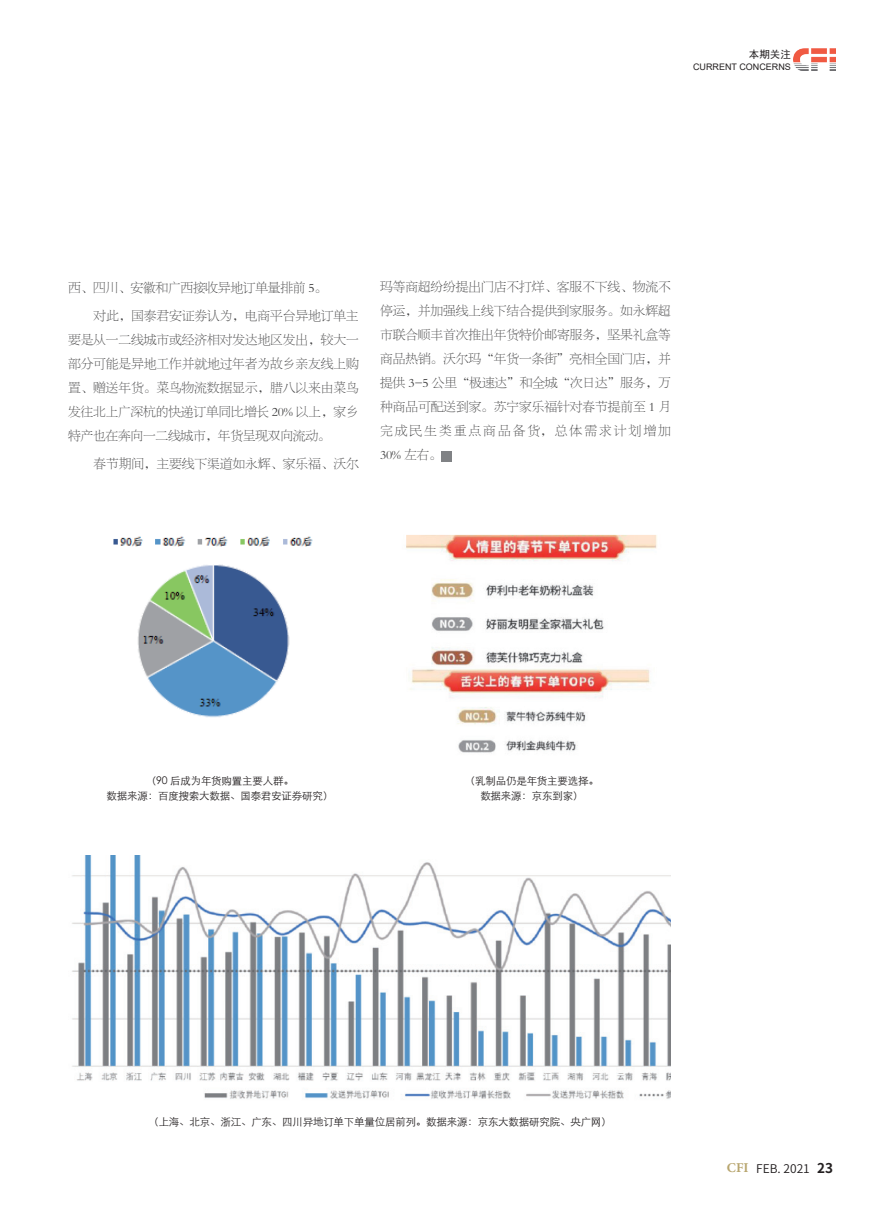
<style>
.page{position:relative;width:893px;height:1212px;background:#fff}
.page>*{position:absolute;margin:0;border:0;box-sizing:border-box;transform-origin:0 0}
.t1{font:12.75px/24px "FZBSK GBK1 0";letter-spacing:-.01em;color:#3e3e3f;text-align:justify}
.t2{font:12px "Source Han Sans CN";color:#231f20}
.t3{font:10.5px/15px "ST Xihei";letter-spacing:-.02em;color:#231f20;text-align:center}
.t4{font:10.5px "Sim Hei";color:#231f20}
.t5{font:9px "Arial";color:#231f20}
.s1{font-family:"Minion Pro";font-weight:700;font-size:13.5px;color:#b8a66f}
.s2{font-weight:700;font-size:13.5px}
</style>
<div class="page">
<img style="left:794px;top:49px;width:42px;height:21px">
<div style="left:442px;top:451px;width:10px;height:10px;background:#808285"></div>
<img style="left:406px;top:534px;width:251px;height:219px">
<img style="left:113px;top:536px;width:200px;height:182px">
<img style="left:72px;top:855px;width:599px;height:245px">
<p class="t4" style="left:749px;top:49px;width:43px">本期关注</p>
<p class="t5" style="left:693px;top:61px;width:99px">CURRENT CONCERNS</p>
<p class="t1" style="left:68px;top:275px;width:261px">西、四川、安徽和广西接收异地订单量排前 5。</p>
<p class="t1" style="left:68px;top:304px;width:292px;text-indent:26px">对此，国泰君安证券认为，电商平台异地订单主要是从一二线城市或经济相对发达地区发出，较大一部分可能是异地工作并就地过年者为故乡亲友线上购置、赠送年货。菜鸟物流数据显示，腊八以来由菜鸟发往北上广深杭的快递订单同比增长 20% 以上，家乡特产也在奔向一二线城市，年货呈现双向流动。</p>
<p class="t1" style="left:94px;top:452px;width:267px">春节期间，主要线下渠道如永辉、家乐福、沃尔</p>
<p class="t1" style="left:380px;top:275px;width:292px">玛等商超纷纷提出门店不打烊、客服不下线、物流不停运，并加强线上线下结合提供到家服务。如永辉超市联合顺丰首次推出年货特价邮寄服务，坚果礼盒等商品热销。沃尔玛“年货一条街”亮相全国门店，并提供 3-5 公里“极速达”和全城“次日达”服务，万种商品可配送到家。苏宁家乐福针对春节提前至 1 月完成民生类重点商品备货，总体需求计划增加30% 左右。</p>
<p class="t3" style="left:107px;top:773px;width:228px">（90 后成为年货购置主要人群。<br>数据来源：百度搜索大数据、国泰君安证券研究）</p>
<p class="t3" style="left:465px;top:773px;width:135px">（乳制品仍是年货主要选择。数据来源：京东到家）</p>
<p class="t3" style="left:148px;top:1113px;width:465px">（上海、北京、浙江、广东、四川异地订单下单量位居前列。数据来源：京东大数据研究院、央广网）</p>
<p class="t2" style="left:727px;top:1161px;width:108px"><span class="s1">CFI</span> FEB. 2021 <span class="s2">23</span></p>
</div>
